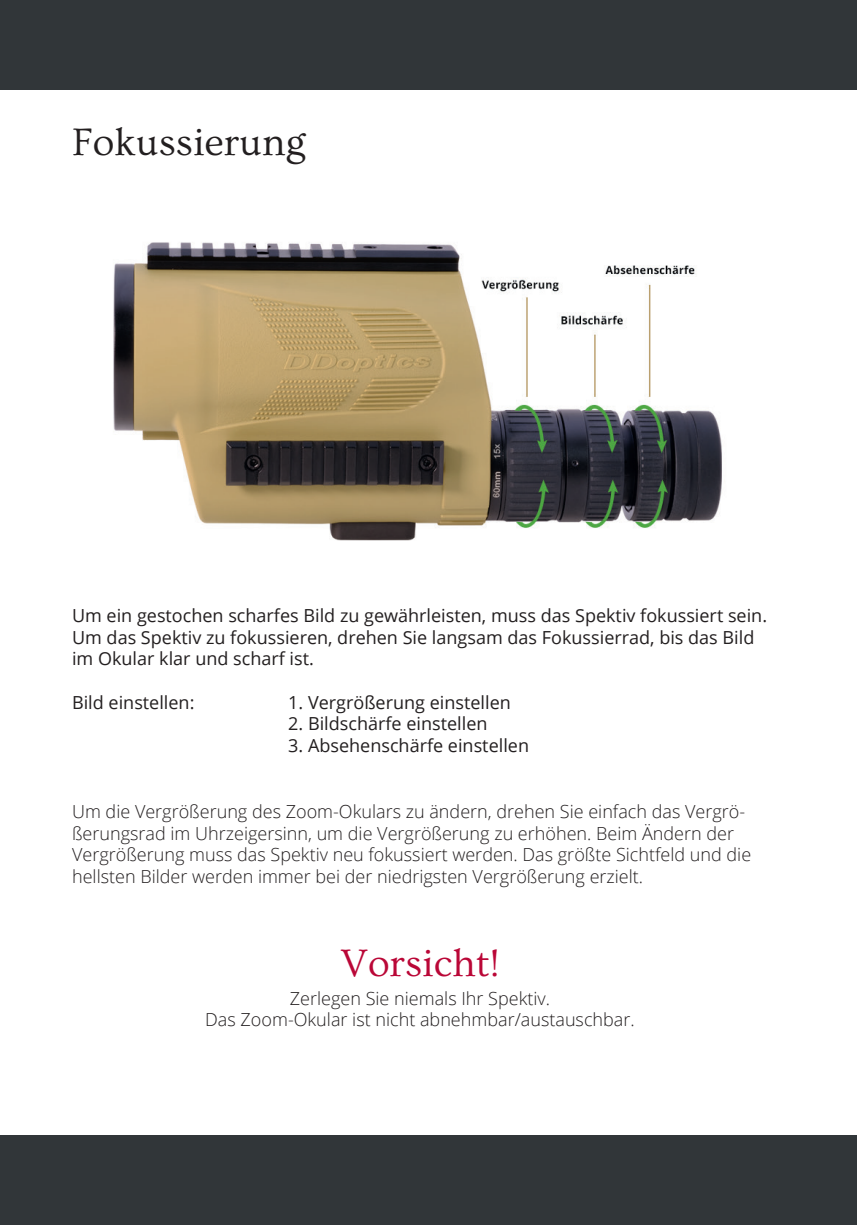
<style>
.page{position:relative;width:857px;height:1225px;background:#fff}
.page>*{position:absolute;margin:0;border:0;box-sizing:border-box;transform-origin:0 0}
.t1{font:40px "Ovo";color:#231f20}
.t2{font:40px "Ovo";color:#ba0737}
.t3{font:300 18px/21.6px "Open Sans";color:#231f20}
.t4{font:18px/21.6px "Open Sans";color:#231f20}
</style>
<div class="page">
<div style="left:0;top:0;width:856px;height:89px;background:#313639"></div>
<div style="left:0;top:1136px;width:856px;height:89px;background:#313639"></div>
<img style="left:113px;top:242px;width:609px;height:299px">
<h1 class="t1" style="left:72px;top:120px;width:235px">Fokussierung</h1>
<p class="t4" style="left:72px;top:604px;width:696px">Um ein gestochen scharfes Bild zu gewährleisten, muss das Spektiv fokussiert sein.<br>Um das Spektiv zu fokussieren, drehen Sie langsam das Fokussierrad, bis das Bild im Okular klar und scharf ist.</p>
<p class="t4" style="left:72px;top:691px;width:124px">Bild einstellen:</p>
<p class="t4" style="left:288px;top:691px;width:224px">1. Vergrößerung einstellen</p>
<p class="t4" style="left:288px;top:712px;width:200px">2. Bildschärfe einstellen</p>
<p class="t4" style="left:288px;top:734px;width:242px">3. Absehenschärfe einstellen</p>
<p class="t3" style="left:72px;top:800px;width:680px">Um die Vergrößerung des Zoom-Okulars zu ändern, drehen Sie einfach das Vergrö&shy;ßerungsrad im Uhrzeigersinn, um die Vergrößerung zu erhöhen. Beim Ändern der Vergrößerung muss das Spektiv neu fokussiert werden. Das größte Sichtfeld und die hellsten Bilder werden immer bei der niedrigsten Vergrößerung erzielt.</p>
<h1 class="t2" style="left:340px;top:941px;width:160px">Vorsicht!</h1>
<p class="t3" style="left:205px;top:986px;width:431px;text-align:center">Zerlegen Sie niemals Ihr Spektiv.<br>Das Zoom-Okular ist nicht abnehmbar/austauschbar.</p>
</div>
